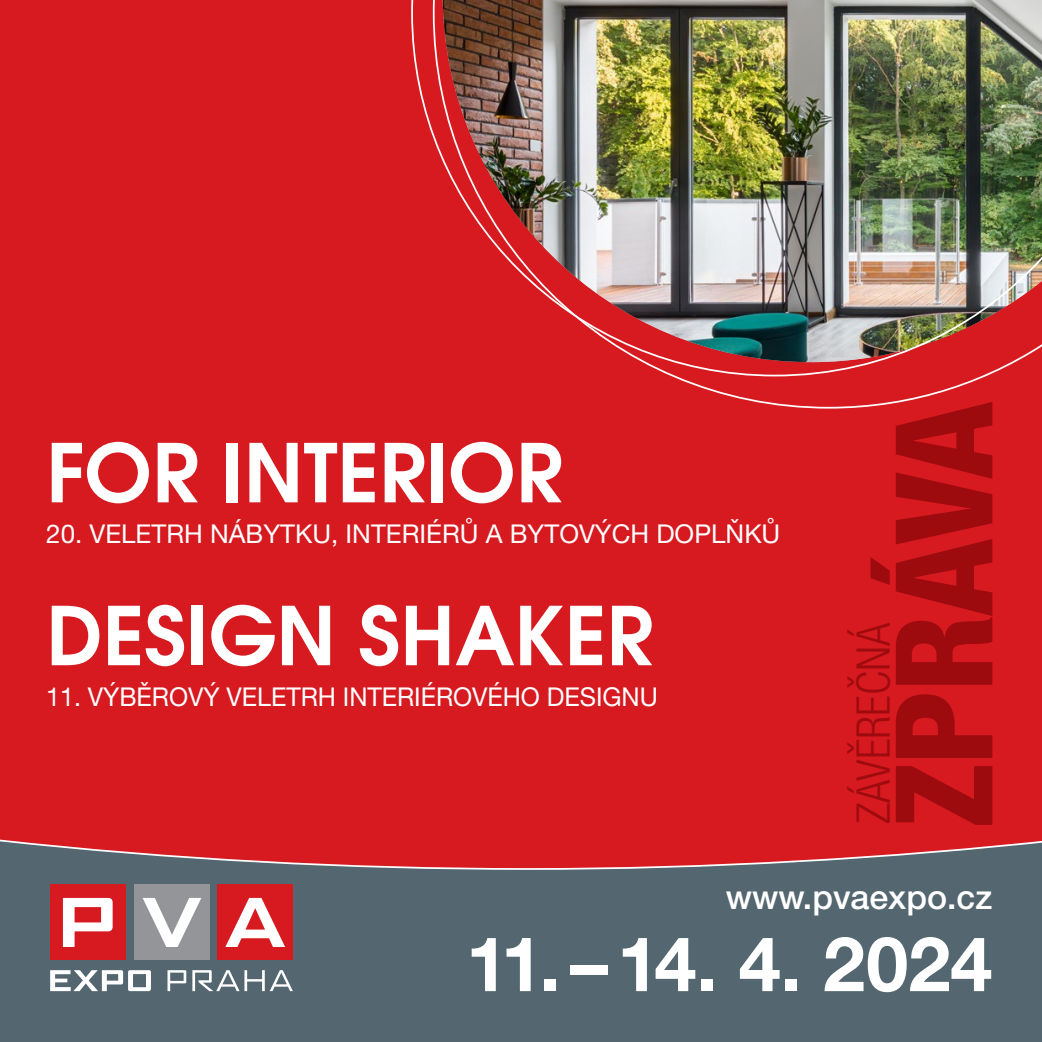
<style>
.page{position:relative;width:1042px;height:1042px;background:#fff}
.page>*{position:absolute;margin:0;border:0;box-sizing:border-box;transform-origin:0 0}
.t1{font:800 condensed 135.1px "Helvetica Neue LT Pro";letter-spacing:-.015em;color:#9e0b0f}
.t2{font:80.5px "Avant Gar Got Itc LOT Dem";color:#fff}
.t3{font:700 75.77px "Helvetica Neue LT Pro";letter-spacing:-.005em;color:#fff}
.t4{font:300 condensed 46.55px "Helvetica Neue LT Pro";color:#9e0b0f}
.t5{font:500 33.77px "Helvetica Neue LT Pro";color:#fff}
.t6{font:25.9px "Helvetica Neue LT Pro";color:#fff}
</style>
<div class="page">
<div style="left:0;top:592px;width:1042px;height:450px;background:#546670"></div>
<div style="left:0;top:0;width:1042px;height:870px;background:#d71920"></div>
<div style="left:50px;top:885px;width:75px;height:75px;background:#d71920"></div>
<div style="left:134px;top:885px;width:76px;height:75px;background:#939598"></div>
<div style="left:218px;top:885px;width:75px;height:75px;background:#d71920"></div>
<svg style="left:63px;top:898px;width:50px;height:49px"></svg>
<svg style="left:143px;top:898px;width:58px;height:49px"></svg>
<svg style="left:225px;top:898px;width:60px;height:49px"></svg>
<svg style="left:50px;top:970px;width:243px;height:21px"></svg>
<div style="left:432px;top:377px;width:610px;height:32px;background:#d71920"></div>
<img style="left:410px;top:0;width:632px;height:377px">
<h2 class="t2" style="left:46px;top:422px;width:518px">FOR INTERIOR</h2>
<p class="t6" style="left:46px;top:518px;width:735px">20. VELETRH NÁBYTKU, INTERIÉRŮ A BYTOVÝCH DOPLŇKŮ</p>
<h2 class="t2" style="left:46px;top:585px;width:608px">DESIGN SHAKER</h2>
<p class="t6" style="left:46px;top:681px;width:613px">11. VÝBĚROVÝ VELETRH INTERIÉROVÉHO DESIGNU</p>
<h1 class="t1" style="left:860px;top:828px;width:428px;rotate:-90deg">ZPRÁVA</h1>
<h3 class="t4" style="left:846px;top:824px;width:203px;rotate:-90deg">ZÁVĚREČNÁ</h3>
<h3 class="t5" style="left:726px;top:877px;width:268px">www.pvaexpo.cz</h3>
<h3 class="t3" style="left:466px;top:917px;width:528px">11. –14. 4. 2024</h3>
</div>
